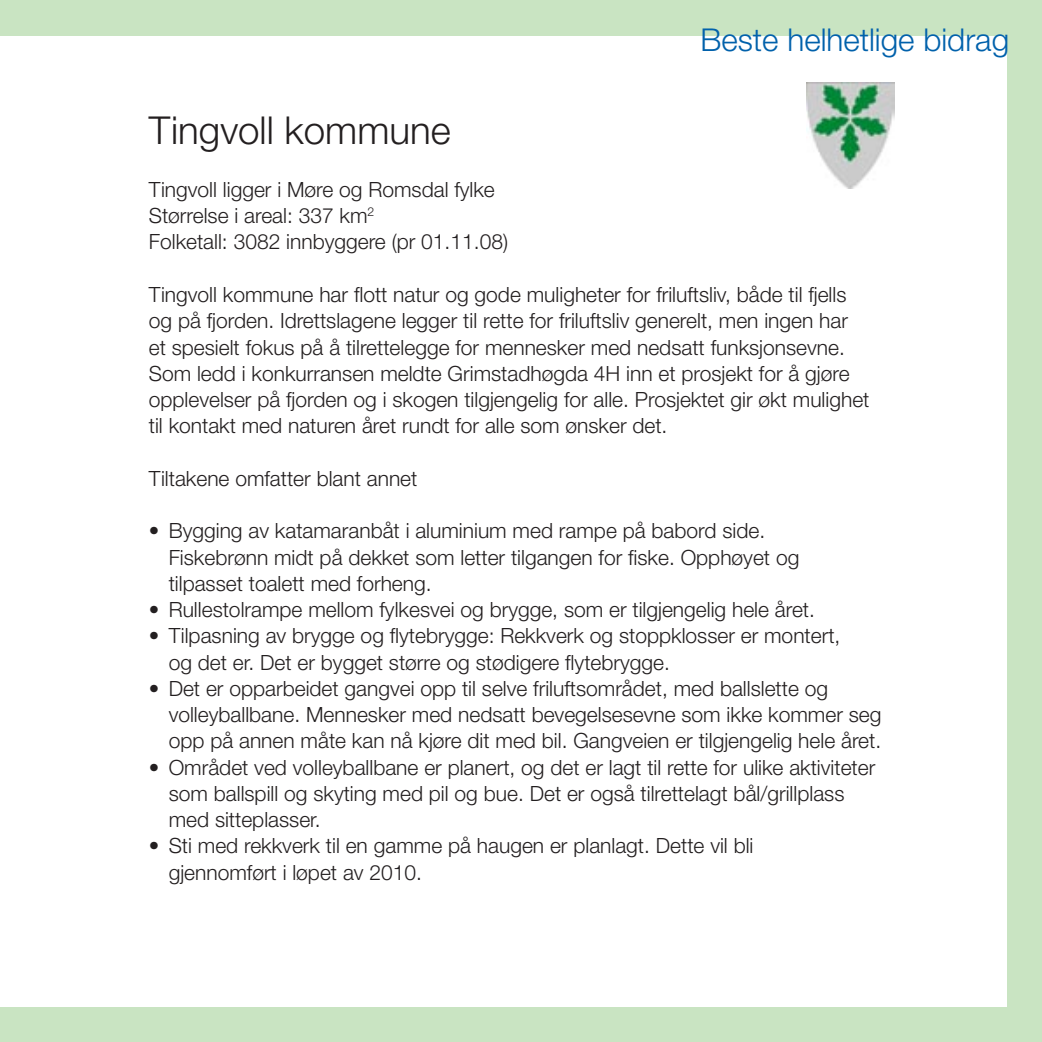
<style>
.page{position:relative;width:1042px;height:1042px;background:#fff}
.page>*{position:absolute;margin:0;border:0;box-sizing:border-box;transform-origin:0 0}
.t1{font:300 38.5px "Helvetica Neue";color:#231f20}
.t2{font:300 31.5px "Helvetica Neue";color:#0161ab}
.t3{font:300 21px/26.2px "Helvetica Neue";color:#231f20}
</style>
<div class="page">
<div style="left:0;top:0;width:1042px;height:36px;background:#c9e4c2"></div>
<div style="left:0;top:1007px;width:1042px;height:35px;background:#c9e4c2"></div>
<div style="left:1007px;top:0;width:35px;height:1042px;background:#c9e4c2"></div>
<img style="left:806px;top:82px;width:89px;height:107px">
<h2 class="t2" style="left:700px;top:21px;width:310px">Beste helhetlige bidrag</h2>
<h1 class="t1" style="left:149px;top:107px;width:303px">Tingvoll kommune</h1>
<p class="t3" style="left:149px;top:176px;width:361px">Tingvoll ligger i Møre og Romsdal fylke<br>Størrelse i areal: 337 km<sup>2<br></sup>Folketall: 3082 innbyggere (pr 01.11.08)</p>
<p class="t3" style="left:149px;top:281px;width:722px">Tingvoll kommune har flott natur og gode muligheter for friluftsliv, både til fjells og på fjorden. Idrettslagene legger til rette for friluftsliv generelt, men ingen har et spesielt fokus på å tilrettelegge for mennesker med nedsatt funksjonsevne.<br>Som ledd i konkurransen meldte Grimstadhøgda 4H inn et prosjekt for å gjøre opplevelser på fjorden og i skogen tilgjengelig for alle. Prosjektet gir økt mulighet til kontakt med naturen året rundt for alle som ønsker det.</p>
<p class="t3" style="left:149px;top:465px;width:270px">Tiltakene omfatter blant annet</p>
<p class="t3" style="left:169px;top:517px;width:632px;text-indent:-20px">• Bygging av katamaranbåt i aluminium med rampe på babord side.<br>Fiskebrønn midt på dekket som letter tilgangen for fiske. Opphøyet og tilpasset toalett med forheng.</p>
<p class="t3" style="left:149px;top:596px;width:667px">• Rullestolrampe mellom fylkesvei og brygge, som er tilgjengelig hele året.</p>
<p class="t3" style="left:169px;top:622px;width:673px;text-indent:-20px">• Tilpasning av brygge og flytebrygge: Rekkverk og stoppklosser er montert, og det er. Det er bygget større og stødigere flytebrygge.</p>
<p class="t3" style="left:169px;top:675px;width:714px;text-indent:-20px">• Det er opparbeidet gangvei opp til selve friluftsområdet, med ballslette og volleyballbane. Mennesker med nedsatt bevegelsesevne som ikke kommer seg opp på annen måte kan nå kjøre dit med bil. Gangveien er tilgjengelig hele året.</p>
<p class="t3" style="left:169px;top:753px;width:708px;text-indent:-20px">• Området ved volleyballbane er planert, og det er lagt til rette for ulike aktiviteter som ballspill og skyting med pil og bue. Det er også tilrettelagt bål/grillplass med sitteplasser.</p>
<p class="t3" style="left:169px;top:832px;width:586px;text-indent:-20px">• Sti med rekkverk til en gamme på haugen er planlagt. Dette vil bli gjennomført i løpet av 2010.</p>
</div>
